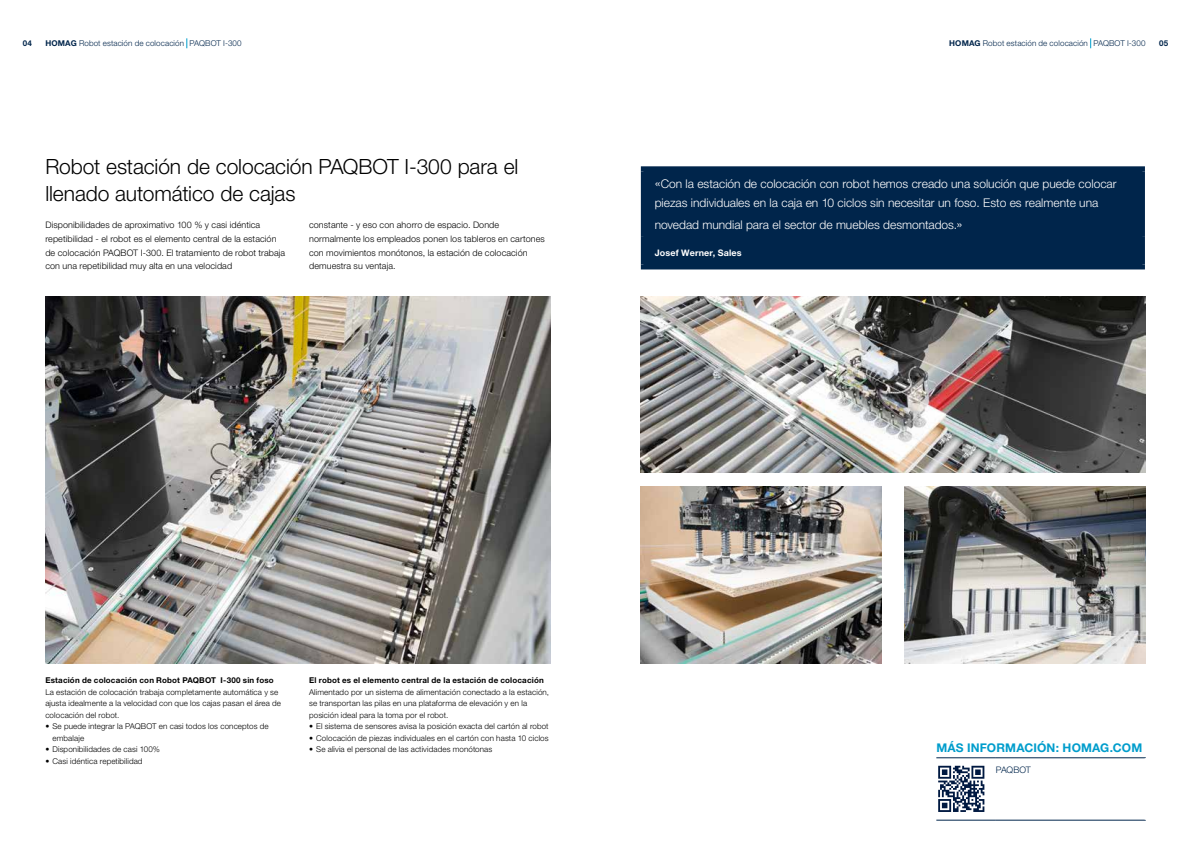
<style>
.page{position:relative;width:1191px;height:842px;background:#fff}
.page>*{position:absolute;margin:0;border:0;box-sizing:border-box;transform-origin:0 0}
.t1{font:300 21px/27.2px "Helvetica Neue LTW1 G";letter-spacing:-.005em;color:#000}
.t2{font:300 12px/19.8px "Helvetica Neue LTW1 G";color:#fff}
.t3{font:700 12px "Helvetica Neue LTW1 G";letter-spacing:.015em;color:#009dcc}
.t4{font:300 9px/13.6px "Helvetica Neue LTW1 G";letter-spacing:.01em;color:#000}
.t5{font:700 9px "Helvetica Neue LTW1 G";letter-spacing:.02em;color:#fff}
.t6{font:300 9px "Helvetica Neue LTW1 G";letter-spacing:-.015em;color:#00254b}
.t7{font:300 8px/11.5px "Helvetica Neue LTW1 G";letter-spacing:.015em;color:#000}
.t8{font:700 8px "Helvetica Neue LTW1 G";letter-spacing:.02em;color:#000}
.t9{font:300 8px "Helvetica Neue LTW1 G";letter-spacing:.015em;color:#00254b}
.t10{font:700 8px "Helvetica Neue LTW1 G";color:#00254b}
.s1{font-weight:700}
.s2{font-size:14px}
</style>
<div class="page">
<div style="left:646px;top:171px;width:494px;height:93px;background:#00254b"></div>
<div style="left:641px;top:166px;width:504px;height:5px;background:#00254b"></div>
<div style="left:641px;top:171px;width:5px;height:66px;background:#00254b"></div>
<div style="left:1140px;top:171px;width:5px;height:66px;background:#00254b"></div>
<div style="left:641px;top:237px;width:5px;height:27px;background:#00254b"></div>
<div style="left:1140px;top:237px;width:5px;height:27px;background:#00254b"></div>
<div style="left:641px;top:264px;width:504px;height:5px;background:#00254b"></div>
<img style="left:45px;top:296px;width:505px;height:367px">
<img style="left:641px;top:486px;width:241px;height:177px">
<img style="left:904px;top:486px;width:241px;height:177px">
<img style="left:641px;top:296px;width:504px;height:177px">
<hr style="left:936px;top:757px;width:60px;height:1px;background:#00254b">
<hr style="left:936px;top:820px;width:60px;height:1px;background:#00254b">
<hr style="left:996px;top:757px;width:149px;height:1px;background:#00254b">
<hr style="left:996px;top:820px;width:149px;height:1px;background:#00254b">
<svg style="left:938px;top:765px;width:47px;height:47px"></svg>
<svg style="left:938px;top:766px;width:46px;height:46px"></svg>
<p class="t10" style="left:23px;top:39px;width:11px">04</p>
<p class="t9" style="left:45px;top:39px;width:198px"><span class="s1">HOMAG</span> Robot estación de colocación PAQBOT I-300</p>
<p class="t9" style="left:949px;top:39px;width:198px"><span class="s1">HOMAG</span> Robot estación de colocación PAQBOT I-300</p>
<p class="t10" style="left:1159px;top:39px;width:11px">05</p>
<h1 class="t1" style="left:45px;top:153px;width:474px">Robot estación de colocación PAQBOT I-300 para el llenado automático de cajas</h1>
<p class="t4" style="left:45px;top:218px;width:241px">Disponibilidades de aproximativo 100 % y casi idéntica repetibilidad - el robot es el elemento central de la estación de colocación PAQBOT I-300. El tratamiento de robot trabaja con una repetibilidad muy alta en una velocidad</p>
<p class="t4" style="left:309px;top:218px;width:237px">constante - y eso con ahorro de espacio. Donde normalmente los empleados ponen los tableros en cartones con movimientos monótonos, la estación de colocación demuestra su ventaja.</p>
<h2 class="t2" style="left:654px;top:173px;width:463px"><span class="s2">«</span>Con la estación de colocación con robot hemos creado una solución que puede colocar piezas individuales en la caja en 10 ciclos sin necesitar un foso. Esto es realmente una</h2>
<h2 class="t2" style="left:654px;top:215px;width:309px">novedad mundial para el sector de muebles desmontados.<span class="s2">»</span></h2>
<p class="t5" style="left:654px;top:247px;width:88px">Josef Werner, Sales</p>
<p class="t8" style="left:45px;top:676px;width:230px">Estación de colocación con Robot PAQBOT I-300 sin foso</p>
<p class="t7" style="left:45px;top:686px;width:237px">La estación de colocación trabaja completamente automática y se ajusta idealmente a la velocidad con que los cajas pasan el área de colocación del robot.</p>
<p class="t7" style="left:52px;top:721px;width:218px;text-indent:-7px">• Se puede integrar la PAQBOT en casi todos los conceptos de embalaje</p>
<p class="t7" style="left:45px;top:744px;width:116px">• Disponibilidades de casi 100%</p>
<p class="t7" style="left:45px;top:755px;width:99px">• Casi idéntica repetibilidad</p>
<p class="t8" style="left:309px;top:676px;width:236px">El robot es el elemento central de la estación de colocación</p>
<p class="t7" style="left:309px;top:686px;width:241px">Alimentado por un sistema de alimentación conectado a la estación, se transportan las pilas en una plataforma de elevación y en la posición ideal para la toma por el robot.</p>
<p class="t7" style="left:309px;top:721px;width:241px">• El sistema de sensores avisa la posición exacta del cartón al robot</p>
<p class="t7" style="left:309px;top:732px;width:241px">• Colocación de piezas individuales en el cartón con hasta 10 ciclos</p>
<p class="t7" style="left:309px;top:744px;width:185px">• Se alivia el personal de las actividades monótonas</p>
<h2 class="t3" style="left:936px;top:740px;width:207px">MÁS INFORMACIÓN: HOMAG.COM</h2>
<p class="t6" style="left:996px;top:764px;width:37px">PAQBOT</p>
</div>
